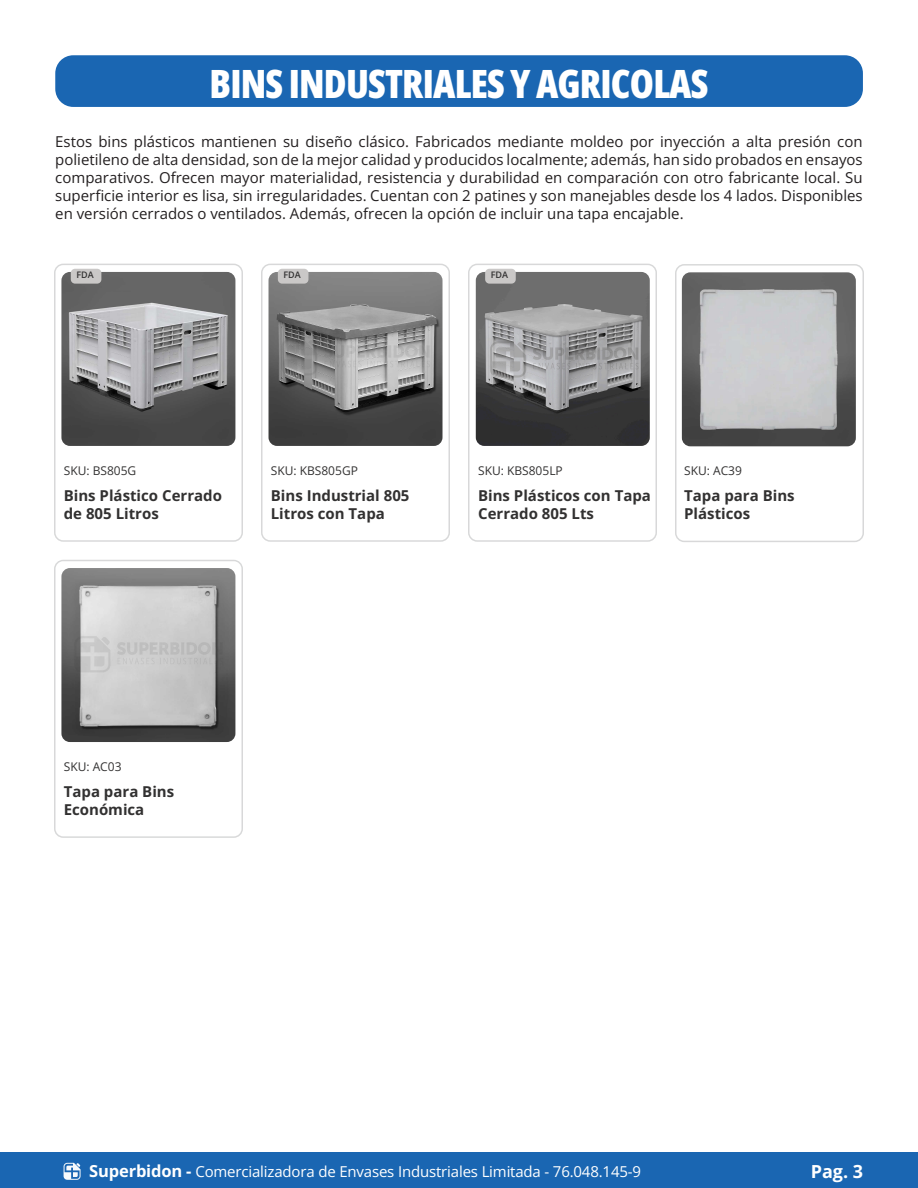
<style>
.page{position:relative;width:918px;height:1188px;background:#fff}
.page>*{position:absolute;margin:0;border:0;box-sizing:border-box;transform-origin:0 0}
.t1{font:800 39px "Open Sans Condensed";letter-spacing:-.02em;color:#fff}
.t2{font:700 18px "Open Sans";color:#fff}
.t3{font:15px/18px "Open Sans";color:#231f20}
.t4{font:700 15px/18px "Open Sans";color:#323131}
.t5{font:15px "Open Sans";letter-spacing:-.01em;color:#fff}
.t6{font:12px "Open Sans";color:#323131}
.t7{font:600 9px "Open Sans";color:#323131}
.s1{font-weight:700;font-size:16.5px}
</style>
<div class="page">
<div style="left:0;top:1153px;width:918px;height:35px;background:#1a66b2"></div>
<svg style="left:64px;top:1163px;width:16px;height:17px"></svg>
<div style="left:55px;top:55px;width:808px;height:52px;background:#1a66b2;border-radius:18px"></div>
<div style="left:54px;top:264px;width:189px;height:278px;border:2px solid #393d3f;border-radius:9px"></div>
<div style="left:261px;top:264px;width:189px;height:278px;border:2px solid #393d3f;border-radius:9px"></div>
<div style="left:468px;top:264px;width:189px;height:278px;border:2px solid #393d3f;border-radius:9px"></div>
<img style="left:61px;top:272px;width:174px;height:174px">
<img style="left:269px;top:272px;width:174px;height:174px">
<img style="left:476px;top:272px;width:174px;height:174px">
<div style="left:71px;top:269px;width:30px;height:15px;background:#cac8c7;border-radius:4px"></div>
<div style="left:278px;top:269px;width:30px;height:15px;background:#cac8c7;border-radius:4px"></div>
<div style="left:485px;top:269px;width:31px;height:15px;background:#cac8c7;border-radius:4px"></div>
<div style="left:54px;top:560px;width:189px;height:278px;border:2px solid #393d3f;border-radius:9px"></div>
<div style="left:675px;top:264px;width:189px;height:278px;border:2px solid #393d3f;border-radius:9px"></div>
<img style="left:61px;top:568px;width:174px;height:174px">
<img style="left:682px;top:272px;width:174px;height:174px">
<p class="t1" style="left:209px;top:54px;width:501px">BINS INDUSTRIALES Y AGRICOLAS</p>
<p class="t3" style="left:55px;top:133px;width:809px">Estos bins plásticos mantienen su diseño clásico. Fabricados mediante moldeo por inyección a alta presión con polietileno de alta densidad, son de la mejor calidad y producidos localmente; además, han sido probados en ensayos</p>
<p class="t3" style="left:55px;top:169px;width:809px;text-align:justify">comparativos. Ofrecen mayor materialidad, resistencia y durabilidad en comparación con otro fabricante local. Su superficie interior es lisa, sin irregularidades. Cuentan con 2 patines y son manejables desde los 4 lados. Disponibles en versión cerrados o ventilados. Además, ofrecen la opción de incluir una tapa encajable.</p>
<p class="t7" style="left:76px;top:269px;width:19px">FDA</p>
<p class="t7" style="left:283px;top:269px;width:19px">FDA</p>
<p class="t7" style="left:491px;top:269px;width:19px">FDA</p>
<p class="t6" style="left:64px;top:462px;width:74px">SKU: BS805G</p>
<p class="t6" style="left:271px;top:462px;width:89px">SKU: KBS805GP</p>
<p class="t6" style="left:478px;top:462px;width:86px">SKU: KBS805LP</p>
<p class="t4" style="left:64px;top:486px;width:160px">Bins Plástico Cerrado de 805 Litros</p>
<p class="t4" style="left:271px;top:486px;width:140px">Bins Industrial 805<br>Litros con Tapa</p>
<p class="t4" style="left:478px;top:486px;width:174px">Bins Plásticos con Tapa<br>Cerrado 805 Lts</p>
<p class="t6" style="left:684px;top:463px;width:59px">SKU: AC39</p>
<p class="t4" style="left:684px;top:486px;width:112px">Tapa para Bins<br>Plásticos</p>
<p class="t6" style="left:64px;top:759px;width:59px">SKU: AC03</p>
<p class="t4" style="left:64px;top:782px;width:112px">Tapa para Bins<br>Económica</p>
<p class="t5" style="left:89px;top:1161px;width:553px"><span class="s1">Superbidon -</span> Comercializadora de Envases Industriales Limitada - 76.048.145-9</p>
<p class="t2" style="left:811px;top:1159px;width:54px">Pag. 3</p>
</div>
